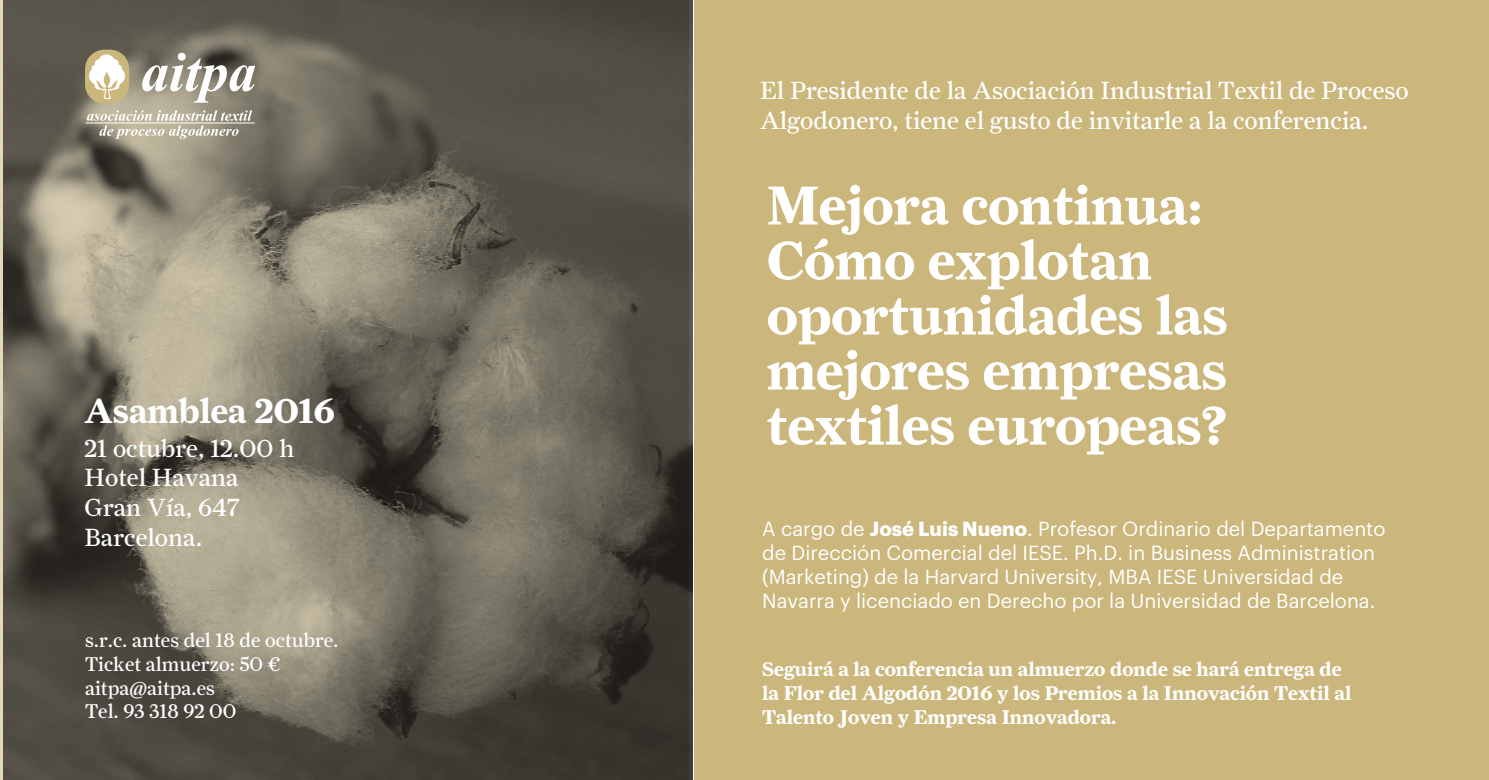
<style>
.page{position:relative;width:1489px;height:780px;background:#fff}
.page>*{position:absolute;margin:0;border:0;box-sizing:border-box;transform-origin:0 0}
.t1{font:700 55px/55px "Farnham Display";color:#fff}
.t2{font:700 35px "Farnham Display";color:#fff}
.t3{font:25px/29.5px "Farnham Display";color:#fff}
.t4{font:20px/24px "Graphik";color:#fff}
.t5{font:700 20px/24px "Farnham Display";color:#fff}
.t6{font:20px/23.5px "Farnham Display";color:#fff}
.s1{font-weight:700}
</style>
<div class="page">
<svg style="left:0;top:0;width:689px;height:780px;background:#6a6558"></svg>
<svg style="left:142px;top:53px;width:113px;height:50px"></svg>
<svg style="left:87px;top:110px;width:165px;height:29px;background:#b9b3a3"></svg>
<hr style="left:85px;top:122px;width:170px;height:1px;background:#fff">
<div style="left:85px;top:50px;width:44px;height:54px;background:#cbb67b;border-radius:19px"></div>
<svg style="left:89px;top:54px;width:36px;height:45px"></svg>
<div style="left:694px;top:0;width:794px;height:780px;background:#cbb67b"></div>
<h2 class="t2" style="left:85px;top:389px;width:252px">Asamblea 2016</h2>
<p class="t3" style="left:85px;top:433px;width:211px">21 octubre, 12.00 h<br>Hotel Havana<br>Gran Vía, 647<br>Barcelona.</p>
<p class="t6" style="left:85px;top:628px;width:255px">s.r.c. antes del 18 de octubre.<br>Ticket almuerzo: 50 € aitpa@aitpa.es<br>Tel. 93 318 92 00</p>
<p class="t3" style="left:760px;top:75px;width:650px">El Presidente de la Asociación Industrial Textil de Proceso<br>Algodonero, tiene el gusto de invitarle a la conferencia.</p>
<h1 class="t1" style="left:766px;top:177px;width:462px">Mejora continua:<br>Cómo explotan oportunidades las mejores empresas textiles europeas?</h1>
<p class="t4" style="left:762px;top:514px;width:624px">A cargo de <span class="s1">José Luis Nueno</span>. Profesor Ordinario del Departamento de Dirección Comercial del IESE. Ph.D. in Business Administration (Marketing) de la Harvard University, MBA IESE Universidad de Navarra y licenciado en Derecho por la Universidad de Barcelona.</p>
<p class="t5" style="left:762px;top:657px;width:590px">Seguirá a la conferencia un almuerzo donde se hará entrega de la Flor del Algodón 2016 y los Premios a la Innovación Textil al<br>Talento Joven y Empresa Innovadora.</p>
</div>
